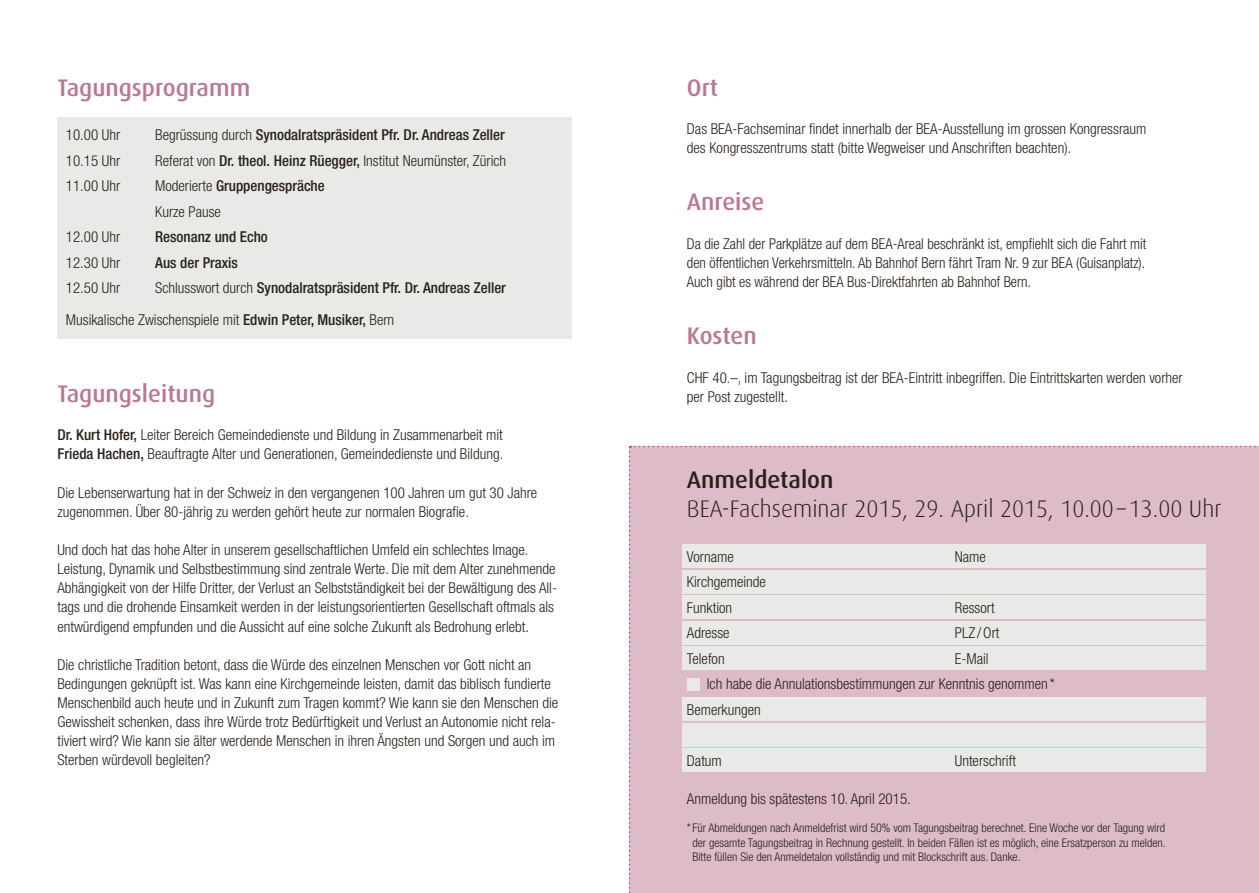
<style>
.page{position:relative;width:1259px;height:893px;background:#fff}
.page>*{position:absolute;margin:0;border:0;box-sizing:border-box;transform-origin:0 0}
.t1{font:300 24px "Dax";color:#29211a}
.t2{font:500 24px "Dax";color:#b97894}
.t3{font:500 24px "Dax";color:#29211a}
.t4{font:300 condensed 15px/19.2px "Helvetica Neue LT Std";color:#29211a}
.t5{font:500 condensed 15px/32px "Helvetica Neue LT Std";color:#29211a}
.t6{font:300 condensed 12px/14.4px "Helvetica Neue LT Std";color:#29211a;text-align:justify}
.s1{font-weight:300}
.s2{font-weight:500}
</style>
<div class="page">
<div style="left:57px;top:117px;width:515px;height:221px;background:#e9e9e8"></div>
<div style="left:629px;top:446px;width:630px;height:447px;background:#ddbbc9"></div>
<div style="left:682px;top:544px;width:523px;height:24px;background:#e9e9e8"></div>
<div style="left:682px;top:570px;width:523px;height:23px;background:#e9e9e8"></div>
<div style="left:682px;top:595px;width:523px;height:24px;background:#e9e9e8"></div>
<div style="left:682px;top:621px;width:523px;height:23px;background:#e9e9e8"></div>
<div style="left:682px;top:646px;width:523px;height:24px;background:#e9e9e8"></div>
<div style="left:682px;top:697px;width:523px;height:24px;background:#e9e9e8"></div>
<div style="left:682px;top:723px;width:523px;height:23px;background:#e9e9e8"></div>
<div style="left:682px;top:748px;width:523px;height:24px;background:#e9e9e8"></div>
<div style="left:687px;top:678px;width:12px;height:13px;background:#e9e9e8"></div>
<h1 class="t2" style="left:57px;top:74px;width:194px">Tagungsprogramm</h1>
<p class="t4" style="left:66px;top:125px;width:56px">10.00 Uhr</p>
<p class="t5" style="left:155px;top:119px;width:351px"><span class="s1">Begrüssung durch</span> Synodalratspräsident Pfr. Dr. Andreas Zeller</p>
<p class="t4" style="left:66px;top:151px;width:56px">10.15 Uhr</p>
<p class="t4" style="left:155px;top:151px;width:352px">Referat von <span class="s2">Dr. theol. Heinz Rüegger,</span> Institut Neumünster, Zürich</p>
<p class="t4" style="left:66px;top:176px;width:56px">11.00 Uhr</p>
<p class="t4" style="left:155px;top:173px;width:171px;line-height:25.5px">Moderierte <span class="s2">Gruppengespräche<br></span>Kurze Pause</p>
<p class="t4" style="left:66px;top:227px;width:56px">12.00 Uhr</p>
<p class="t5" style="left:155px;top:221px;width:114px">Resonanz und Echo</p>
<p class="t4" style="left:66px;top:253px;width:56px">12.30 Uhr</p>
<p class="t5" style="left:155px;top:246px;width:84px">Aus der Praxis</p>
<p class="t4" style="left:66px;top:278px;width:56px">12.50 Uhr</p>
<p class="t5" style="left:66px;top:272px;width:441px;text-indent:89px"><span class="s1">Schlusswort durch</span> Synodalratspräsident Pfr. Dr. Andreas Zeller<br><span class="s1">Musikalische Zwischenspiele mit</span> Edwin Peter, Musiker, <span class="s1">Bern</span></p>
<h1 class="t2" style="left:57px;top:380px;width:159px">Tagungsleitung</h1>
<p class="t4" style="left:57px;top:425px;width:447px"><span class="s2">Dr. Kurt Hofer,</span> Leiter Bereich Gemeindedienste und Bildung in Zusammenarbeit mit<br><span class="s2">Frieda Hachen,</span> Beauftragte Alter und Generationen, Gemeindedienste und Bildung.</p>
<p class="t4" style="left:57px;top:482px;width:481px">Die Lebenserwartung hat in der Schweiz in den vergangenen 100 Jahren um gut 30 Jahre zugenommen. Über 80-jährig zu werden gehört heute zur normalen Biografie.</p>
<p class="t4" style="left:57px;top:540px;width:501px">Und doch hat das hohe Alter in unserem gesellschaftlichen Umfeld ein schlechtes Image.<br>Leistung, Dynamik und Selbstbestimmung sind zentrale Werte. Die mit dem Alter zunehmende Abhängigkeit von der Hilfe Dritter, der Verlust an Selbstständigkeit bei der Bewältigung des All&shy;tags und die drohende Einsamkeit werden in der leistungsorientierten Gesellschaft oftmals als entwürdigend empfunden und die Aussicht auf eine solche Zukunft als Bedrohung erlebt.</p>
<p class="t4" style="left:57px;top:655px;width:502px">Die christliche Tradition betont, dass die Würde des einzelnen Menschen vor Gott nicht an Bedingungen geknüpft ist. Was kann eine Kirchgemeinde leisten, damit das biblisch fundierte Menschenbild auch heute und in Zukunft zum Tragen kommt? Wie kann sie den Menschen die Gewissheit schenken, dass ihre Würde trotz Bedürftigkeit und Verlust an Autonomie nicht rela&shy;tiviert wird? Wie kann sie älter werdende Menschen in ihren Ängsten und Sorgen und auch im Sterben würdevoll begleiten?</p>
<h1 class="t2" style="left:687px;top:74px;width:33px">Ort</h1>
<p class="t4" style="left:687px;top:119px;width:461px">Das BEA-Fachseminar findet innerhalb der BEA-Ausstellung im grossen Kongressraum des Kongresszentrums statt (bitte Wegweiser und Anschriften beachten).</p>
<h1 class="t2" style="left:687px;top:189px;width:79px">Anreise</h1>
<p class="t4" style="left:687px;top:234px;width:461px;text-align:justify">Da die Zahl der Parkplätze auf dem BEA-Areal beschränkt ist, empfiehlt sich die Fahrt mit den öffentlichen Verkehrsmitteln. Ab Bahnhof Bern fährt Tram Nr. 9 zur BEA (Guisanplatz).<br>Auch gibt es während der BEA Bus-Direktfahrten ab Bahnhof Bern.</p>
<h1 class="t2" style="left:687px;top:323px;width:71px">Kosten</h1>
<p class="t4" style="left:687px;top:368px;width:497px">CHF 40.–, im Tagungsbeitrag ist der BEA-Eintritt inbegriffen. Die Eintrittskarten werden vorher per Post zugestellt.</p>
<h1 class="t3" style="left:687px;top:467px;width:148px">Anmeldetalon</h1>
<h1 class="t1" style="left:687px;top:496px;width:536px">BEA-Fachseminar 2015, 29. April 2015, 10.00–13.00 Uhr</h1>
<p class="t4" style="left:687px;top:547px;width:48px">Vorname</p>
<p class="t4" style="left:955px;top:547px;width:33px">Name</p>
<p class="t4" style="left:687px;top:569px;width:81px;line-height:25.5px">Kirchgemeinde<br>Funktion</p>
<p class="t4" style="left:955px;top:598px;width:41px">Ressort</p>
<p class="t4" style="left:687px;top:623px;width:44px">Adresse</p>
<p class="t4" style="left:955px;top:623px;width:46px">PLZ /Ort</p>
<p class="t4" style="left:687px;top:649px;width:39px">Telefon</p>
<p class="t4" style="left:955px;top:649px;width:35px">E-Mail</p>
<p class="t4" style="left:707px;top:674px;width:349px">Ich habe die Annulationsbestimmungen zur Kenntnis genommen *</p>
<p class="t4" style="left:687px;top:700px;width:75px">Bemerkungen</p>
<p class="t4" style="left:687px;top:751px;width:37px">Datum</p>
<p class="t4" style="left:955px;top:751px;width:63px">Unterschrift</p>
<p class="t4" style="left:687px;top:789px;width:225px">Anmeldung bis spätestens 10. April 2015.</p>
<p class="t6" style="left:692px;top:821px;width:475px;text-indent:-6px">* Für Abmeldungen nach Anmeldefrist wird 50% vom Tagungsbeitrag berechnet. Eine Woche vor der Tagung wird der gesamte Tagungsbeitrag in Rechnung gestellt. In beiden Fällen ist es möglich, eine Ersatzperson zu melden.<br>Bitte füllen Sie den Anmeldetalon vollständig und mit Blockschrift aus. Danke.</p>
</div>
